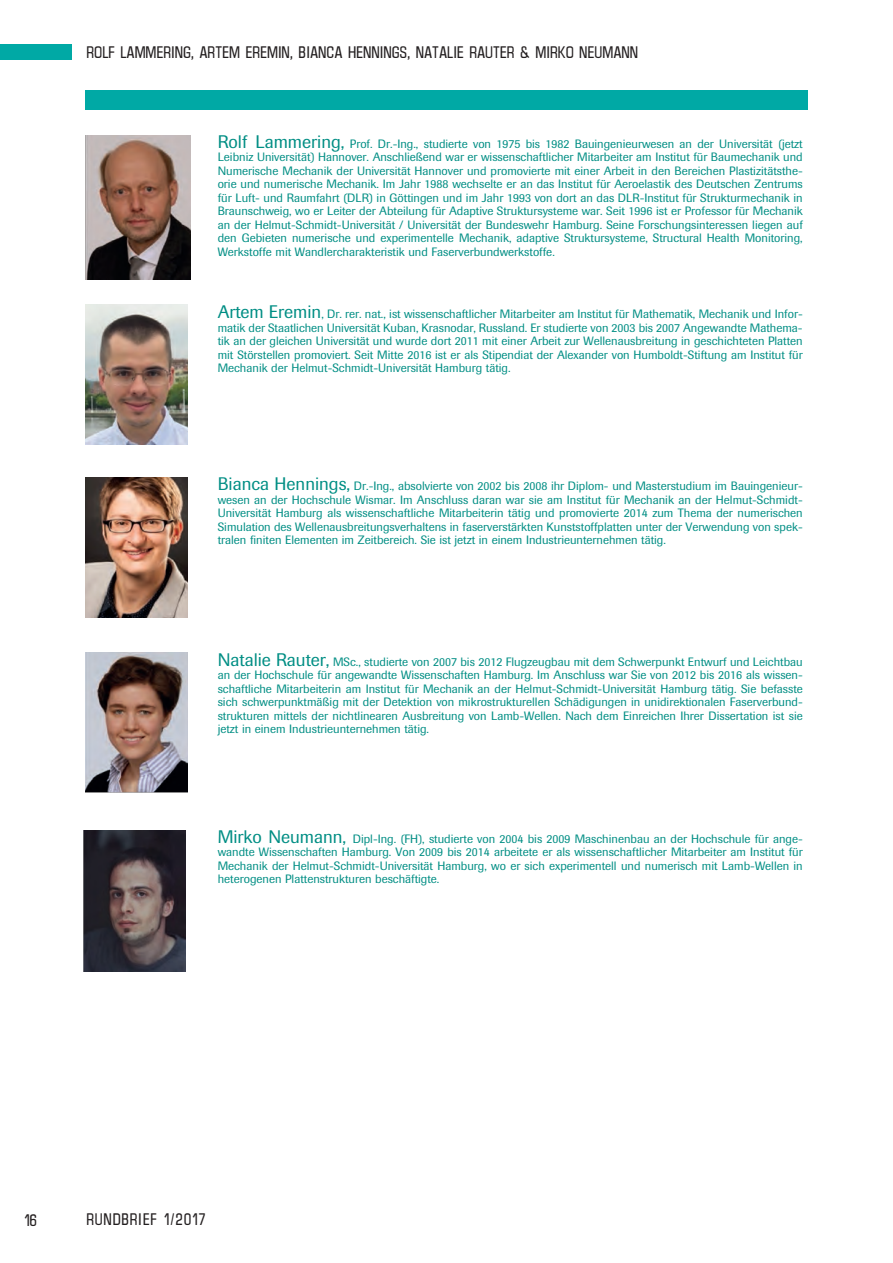
<style>
.page{position:relative;width:893px;height:1263px;background:#fff}
.page>*{position:absolute;margin:0;border:0;box-sizing:border-box;transform-origin:0 0}
.t1{font:15px "I Plain";color:#231f20}
.t2{font:15px "I Plain";letter-spacing:.05em;color:#231f20}
.t3{font:12px/13.5px "Imago";color:#008e84;text-align:justify}
.s1{font-size:18px}
</style>
<div class="page">
<div style="left:0;top:45px;width:72px;height:15px;background:#00a9a5"></div>
<div style="left:85px;top:90px;width:723px;height:20px;background:#00a9a5"></div>
<img style="left:85px;top:135px;width:105px;height:144px">
<img style="left:85px;top:305px;width:103px;height:140px">
<img style="left:85px;top:477px;width:103px;height:141px">
<img style="left:85px;top:652px;width:103px;height:141px">
<img style="left:83px;top:831px;width:102px;height:140px">
<p class="t1" style="left:87px;top:43px;width:553px">ROLF LAMMERING, ARTEM EREMIN, BIANCA HENNINGS, NATALIE RAUTER &amp; MIRKO NEUMANN</p>
<p class="t3" style="left:218px;top:137px;width:587px"><span class="s1">Rolf Lammering,</span> Prof. Dr.-Ing., studierte von 1975 bis 1982 Bauingenieurwesen an der Universität (jetzt Leibniz Universität) Hannover. Anschließend war er wissenschaftlicher Mitarbeiter am Institut für Baumechanik und Numerische Mechanik der Universität Hannover und promovierte mit einer Arbeit in den Bereichen Plastizitätsthe&shy;orie und numerische Mechanik. Im Jahr 1988 wechselte er an das Institut für Aeroelastik des Deutschen Zentrums für Luft- und Raumfahrt (DLR) in Göttingen und im Jahr 1993 von dort an das DLR-Institut für Strukturmechanik in Braunschweig, wo er Leiter der Abteilung für Adaptive Struktursysteme war. Seit 1996 ist er Professor für Mechanik an der Helmut-Schmidt-Universität / Universität der Bundeswehr Hamburg. Seine Forschungsinteressen liegen auf den Gebieten numerische und experimentelle Mechanik, adaptive Struktursysteme, Structural Health Monitoring, Werkstoffe mit Wandlercharakteristik und Faserverbundwerkstoffe.</p>
<p class="t3" style="left:218px;top:307px;width:587px"><span class="s1">Artem Eremin</span>, Dr. rer. nat., ist wissenschaftlicher Mitarbeiter am Institut für Mathematik, Mechanik und Infor&shy;matik der Staatlichen Universität Kuban, Krasnodar, Russland. Er studierte von 2003 bis 2007 Angewandte Mathema&shy;tik an der gleichen Universität und wurde dort 2011 mit einer Arbeit zur Wellenausbreitung in geschichteten Platten mit Störstellen promoviert. Seit Mitte 2016 ist er als Stipendiat der Alexander von Humboldt-Stiftung am Institut für Mechanik der Helmut-Schmidt-Universität Hamburg tätig.</p>
<p class="t3" style="left:218px;top:479px;width:587px"><span class="s1">Bianca Hennings,</span> Dr.-Ing., absolvierte von 2002 bis 2008 ihr Diplom- und Masterstudium im Bauingenieur&shy;wesen an der Hochschule Wismar. Im Anschluss daran war sie am Institut für Mechanik an der Helmut-Schmidt-Universität Hamburg als wissenschaftliche Mitarbeiterin tätig und promovierte 2014 zum Thema der numerischen Simulation des Wellenausbreitungsverhaltens in faserverstärkten Kunststoffplatten unter der Verwendung von spek&shy;tralen finiten Elementen im Zeitbereich. Sie ist jetzt in einem Industrieunternehmen tätig.</p>
<p class="t3" style="left:218px;top:655px;width:587px"><span class="s1">Natalie Rauter,</span> MSc., studierte von 2007 bis 2012 Flugzeugbau mit dem Schwerpunkt Entwurf und Leichtbau an der Hochschule für angewandte Wissenschaften Hamburg. Im Anschluss war Sie von 2012 bis 2016 als wissen&shy;schaftliche Mitarbeiterin am Institut für Mechanik an der Helmut-Schmidt-Universität Hamburg tätig. Sie befasste sich schwerpunktmäßig mit der Detektion von mikrostrukturellen Schädigungen in unidirektionalen Faserverbund&shy;strukturen mittels der nichtlinearen Ausbreitung von Lamb-Wellen. Nach dem Einreichen Ihrer Dissertation ist sie jetzt in einem Industrieunternehmen tätig.</p>
<p class="t3" style="left:218px;top:832px;width:587px"><span class="s1">Mirko Neumann,</span> Dipl-Ing. (FH), studierte von 2004 bis 2009 Maschinenbau an der Hochschule für ange&shy;wandte Wissenschaften Hamburg. Von 2009 bis 2014 arbeitete er als wissenschaftlicher Mitarbeiter am Institut für Mechanik der Helmut-Schmidt-Universität Hamburg, wo er sich experimentell und numerisch mit Lamb-Wellen in heterogenen Plattenstrukturen beschäftigte.</p>
<p class="t1" style="left:24px;top:1210px;width:15px">16</p>
<p class="t2" style="left:87px;top:1210px;width:121px">RUNDBRIEF 1/2017</p>
</div>
